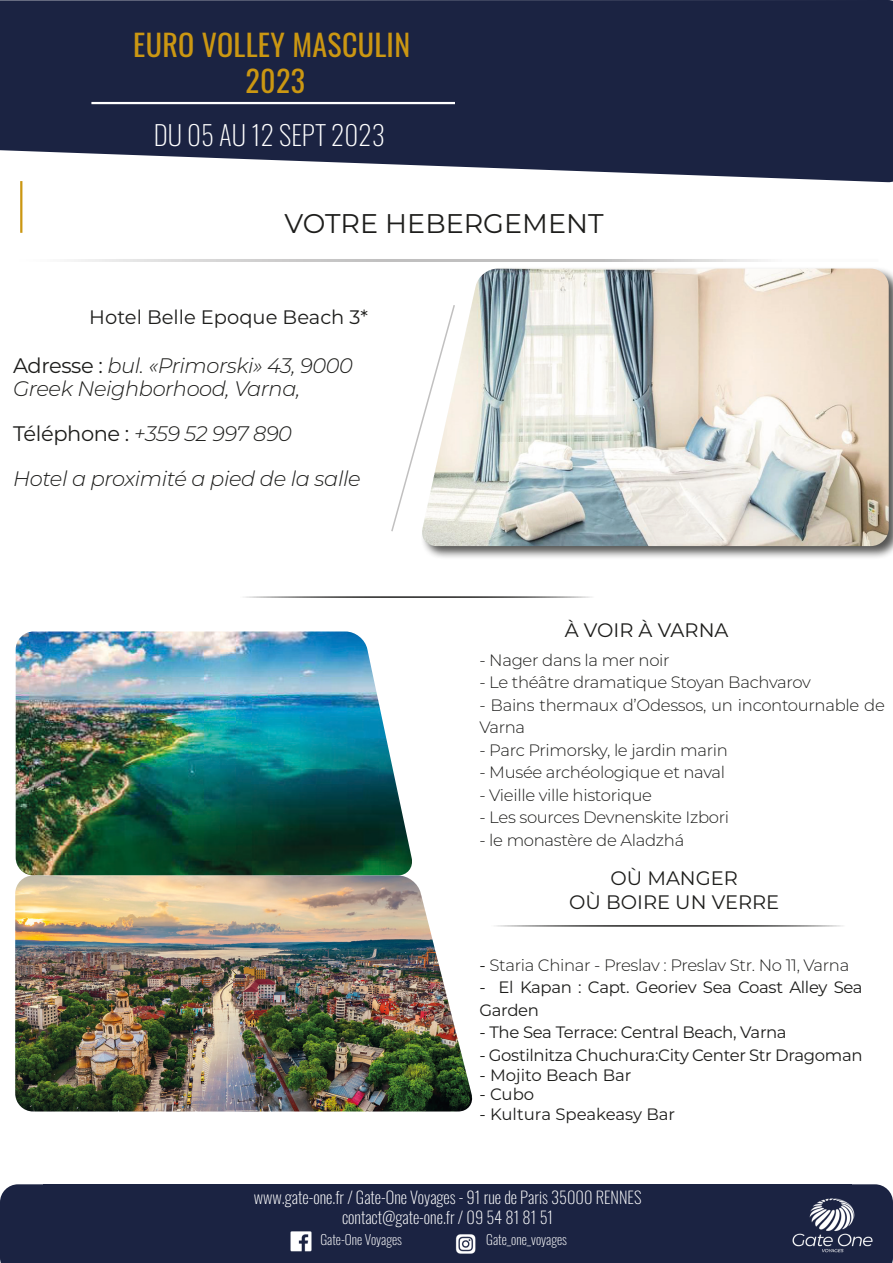
<style>
.page{position:relative;width:893px;height:1263px;background:#fff}
.page>*{position:absolute;margin:0;border:0;box-sizing:border-box;transform-origin:0 0}
.t1{font:30px "Oswald";letter-spacing:.01em;color:#cb9712}
.t2{font:200 27px "Oswald";color:#fff}
.t3{font:27px "Montserrat";color:#1d1d1b}
.t4{font:italic 300 21px/22.5px "Montserrat";letter-spacing:-.02em;color:#1d1d1b}
.t5{font:19.5px "Montserrat";color:#1d1d1b}
.t6{font:300 16.5px/22.5px "Montserrat";letter-spacing:-.02em;color:#1d1d1b}
.t7{font:16.5px/22.5px "Montserrat";letter-spacing:-.02em;color:#1d1d1b}
.t8{font:200 16.5px "Oswald";color:#fff}
.t9{font:16.5px "Montserrat";color:#1d1d1b}
.t10{font:200 13.5px "Oswald";color:#fff}
.s1{font-weight:400;font-style:normal}
.s2{font-weight:400}
</style>
<div class="page">
<hr style="left:20px;top:181px;width:2px;height:52px;background:#cb9712">
<div style="left:0;top:1184px;width:893px;height:79px;background:#1b2342"></div>
<div style="left:44px;top:1184px;width:808px;height:65px;background:#1b2342"></div>
<img style="left:772px;top:1184px;width:120px;height:79px">
<svg style="left:0;top:0;width:893px;height:183px;background:#303753"></svg>
<hr style="left:91px;top:102px;width:364px;height:2px;background:#fff">
<img style="left:454px;top:1234px;width:24px;height:21px">
<img style="left:290px;top:1231px;width:21px;height:20px">
<img style="left:16px;top:631px;width:396px;height:244px">
<img style="left:15px;top:875px;width:458px;height:236px">
<div style="left:420px;top:266px;width:473px;height:294px;background:#1d1d1b;opacity:.75"></div>
<img style="left:420px;top:269px;width:469px;height:277px">
<svg style="left:391px;top:303px;width:65px;height:230px"></svg>
<p class="t1" style="left:133px;top:18px;width:278px">EURO VOLLEY MASCULIN</p>
<p class="t1" style="left:246px;top:54px;width:61px">2023</p>
<p class="t2" style="left:154px;top:111px;width:232px">DU 05 AU 12 SEPT 2023</p>
<p class="t3" style="left:284px;top:205px;width:321px">VOTRE HEBERGEMENT</p>
<p class="t5" style="left:89px;top:303px;width:280px">Hotel Belle Epoque Beach 3*</p>
<p class="t4" style="left:13px;top:354px;width:341px"><span class="s1">Adresse :</span> bul. «Primorski» 43, 9000<br>Greek Neighborhood, Varna,</p>
<p class="t4" style="left:13px;top:421px;width:281px"><span class="s1">Téléphone :</span> +359 52 997 890</p>
<p class="t4" style="left:13px;top:466px;width:349px">Hotel a proximité a pied de la salle</p>
<p class="t5" style="left:565px;top:617px;width:165px">À VOIR À VARNA</p>
<p class="t6" style="left:479px;top:648px;width:192px">- Nager dans la mer noir</p>
<p class="t6" style="left:479px;top:671px;width:333px">- Le théâtre dramatique Stoyan Bachvarov</p>
<p class="t6" style="left:479px;top:693px;width:407px">- Bains thermaux d’Odessos, un incontournable de<br>Varna</p>
<p class="t6" style="left:479px;top:738px;width:250px">- Parc Primorsky, le jardin marin</p>
<p class="t6" style="left:479px;top:761px;width:247px">- Musée archéologique et naval</p>
<p class="t6" style="left:479px;top:783px;width:174px">- Vieille ville historique</p>
<p class="t6" style="left:479px;top:806px;width:251px">- Les sources Devnenskite Izbori</p>
<p class="t6" style="left:479px;top:828px;width:206px">- le monastère de Aladzhá</p>
<p class="t5" style="left:610px;top:865px;width:129px">OÙ MANGER</p>
<p class="t5" style="left:569px;top:888px;width:212px">OÙ BOIRE UN VERRE</p>
<p class="t6" style="left:479px;top:953px;width:371px"><span class="s2">-</span> Staria Chinar - Preslav : Preslav Str. No 11, Varna</p>
<p class="t7" style="left:479px;top:975px;width:385px">- El Kapan : Capt. Georiev Sea Coast Alley Sea<br>Garden</p>
<p class="t7" style="left:479px;top:1020px;width:309px">- The Sea Terrace: Central Beach, Varna</p>
<p class="t7" style="left:479px;top:1043px;width:385px">- Gostilnitza Chuchura:City Center Str Dragoman</p>
<p class="t9" style="left:479px;top:1063px;width:154px">- Mojito Beach Bar</p>
<p class="t7" style="left:479px;top:1083px;width:56px">- Cubo</p>
<p class="t9" style="left:479px;top:1103px;width:197px">- Kultura Speakeasy Bar</p>
<p class="t8" style="left:254px;top:1183px;width:389px">www.gate-one.fr / Gate-One Voyages - 91 rue de Paris 35000 RENNES</p>
<p class="t8" style="left:342px;top:1202px;width:213px">contact@gate-one.fr / 09 54 81 81 51</p>
<p class="t10" style="left:320px;top:1228px;width:83px">Gate-One Voyages</p>
<p class="t10" style="left:486px;top:1227px;width:82px">Gate_one_voyages</p>
</div>
